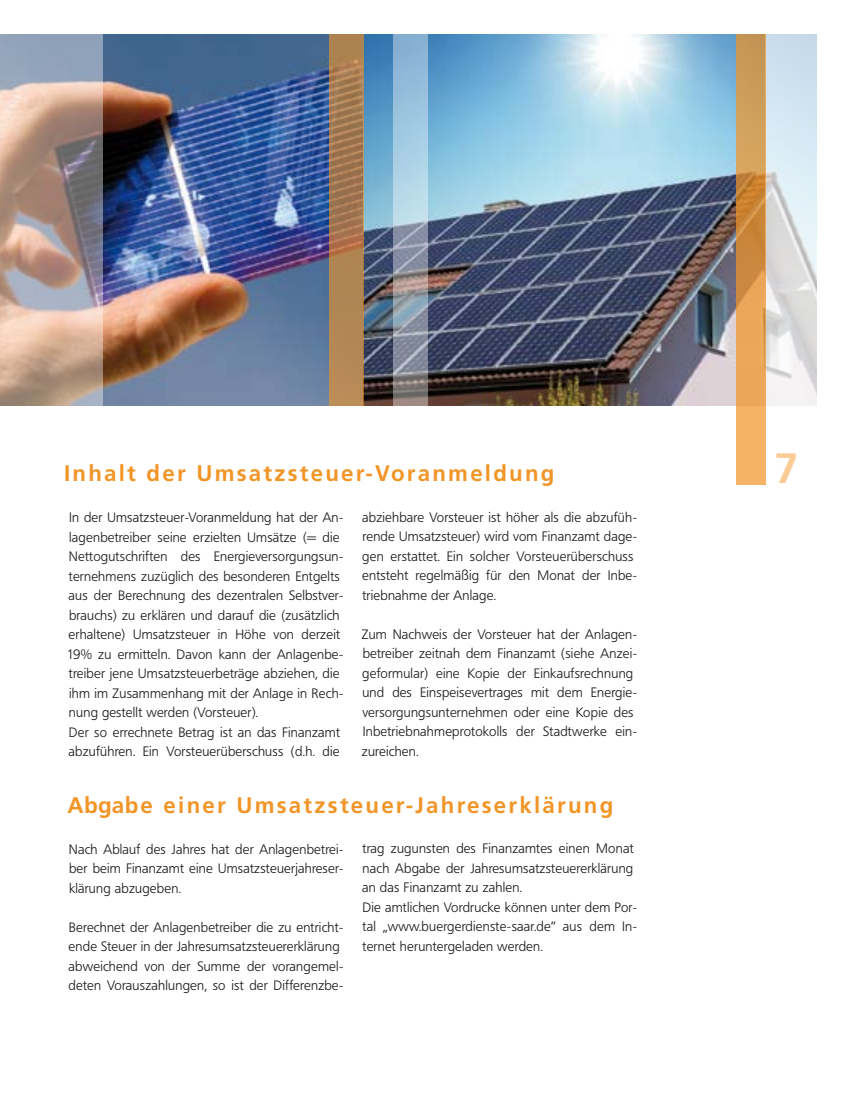
<style>
.page{position:relative;width:851px;height:1110px;background:#fff}
.page>*{position:absolute;margin:0;border:0;box-sizing:border-box;transform-origin:0 0}
.t1{font:700 42px "Frutiger BQ";color:#fbcc96}
.t2{font:700 22.5px "Frutiger";letter-spacing:.1em;color:#f29527}
.t3{font:300 13.5px/19.5px "Frutiger BQ";letter-spacing:.015em;color:#1a171b}
</style>
<div class="page">
<img style="left:102px;top:34px;width:634px;height:371px">
<svg style="left:393px;top:34px;width:34px;height:371px;background:#98adbf"></svg>
<svg style="left:0;top:34px;width:102px;height:371px;background:#b19d96"></svg>
<svg style="left:330px;top:34px;width:34px;height:371px;background:#ab7f53"></svg>
<svg style="left:765px;top:34px;width:51px;height:371px;background:#dbe2e6"></svg>
<svg style="left:736px;top:34px;width:29px;height:451px;background:#db9d53"></svg>
<p class="t2" style="left:64px;top:460px;width:492px">Inhalt der Umsatzsteuer-Voranmeldung</p>
<p class="t3" style="left:67px;top:508px;width:278px">In der Umsatzsteuer-Voranmeldung hat der An&shy;lagenbetreiber seine erzielten Umsätze (= die Nettogutschriften des Energieversorgungsun&shy;ternehmens zuzüglich des besonderen Entgelts aus der Berechnung des dezentralen Selbstver&shy;brauchs) zu erklären und darauf die (zusätzlich erhaltene) Umsatzsteuer in Höhe von derzeit 19% zu ermitteln. Davon kann der Anlagenbe&shy;treiber jene Umsatzsteuerbeträge abziehen, die ihm im Zusammenhang mit der Anlage in Rech&shy;nung gestellt werden (Vorsteuer).<br>Der so errechnete Betrag ist an das Finanzamt abzuführen. Ein Vorsteuerüberschuss (d.h. die</p>
<p class="t3" style="left:362px;top:508px;width:276px">abziehbare Vorsteuer ist höher als die abzufüh&shy;rende Umsatzsteuer) wird vom Finanzamt dage&shy;gen erstattet. Ein solcher Vorsteuerüberschuss entsteht regelmäßig für den Monat der Inbe&shy;triebnahme der Anlage.</p>
<p class="t3" style="left:362px;top:625px;width:277px">Zum Nachweis der Vorsteuer hat der Anlagen&shy;betreiber zeitnah dem Finanzamt (siehe Anzei&shy;geformular) eine Kopie der Einkaufsrechnung und des Einspeisevertrages mit dem Energie&shy;versorgungsunternehmen oder eine Kopie des Inbetriebnahmeprotokolls der Stadtwerke ein&shy;zureichen.</p>
<p class="t2" style="left:67px;top:791px;width:547px">Abgabe einer Umsatzsteuer-Jahreserklärung</p>
<p class="t3" style="left:69px;top:839px;width:276px;text-align:justify">Nach Ablauf des Jahres hat der Anlagenbetrei&shy;ber beim Finanzamt eine Umsatzsteuerjahreser&shy;klärung abzugeben.</p>
<p class="t3" style="left:69px;top:917px;width:276px">Berechnet der Anlagenbetreiber die zu entricht&shy;ende Steuer in der Jahresumsatzsteuererklärung abweichend von der Summe der vorangemel&shy;deten Vorauszahlungen, so ist der Differenzbe-</p>
<p class="t3" style="left:362px;top:839px;width:276px">trag zugunsten des Finanzamtes einen Monat nach Abgabe der Jahresumsatzsteuererklärung an das Finanzamt zu zahlen.<br>Die amtlichen Vordrucke können unter dem Por&shy;tal „www.buergerdienste-saar.de“ aus dem In&shy;ternet heruntergeladen werden.</p>
<p class="t1" style="left:774px;top:443px;width:25px">7</p>
</div>
